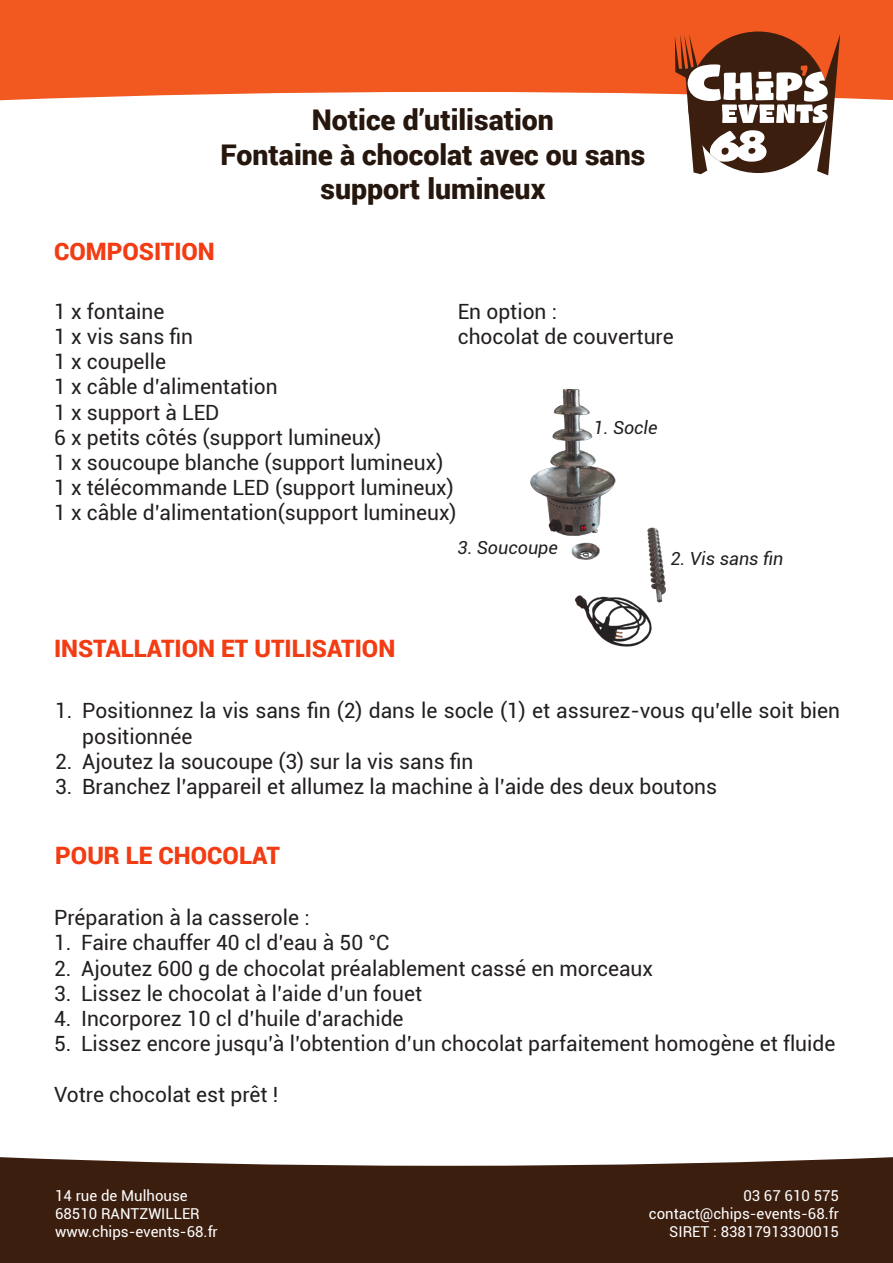
<style>
.page{position:relative;width:893px;height:1263px;background:#fff}
.page>*{position:absolute;margin:0;border:0;box-sizing:border-box;transform-origin:0 0}
.t1{font:900 28.5px/34.2px "Roboto";color:#26170e;text-align:center}
.t2{font:900 24px "Roboto";color:#f23c13}
.t3{font:21px/25.2px "Roboto";color:#231f20}
.t4{font:italic 18px "Roboto";color:#231f20}
.t5{font:15px "Roboto";color:#fff}
</style>
<div class="page">
<div style="left:0;top:0;width:893px;height:100px;background:#f15921"></div>
<div style="left:0;top:1157px;width:893px;height:106px;background:#3c1e0f"></div>
<svg style="left:675px;top:34px;width:165px;height:141px"></svg>
<img style="left:530px;top:389px;width:136px;height:258px">
<p class="t1" style="left:312px;top:102px;width:244px">Notice d’utilisation</p>
<p class="t1" style="left:220px;top:136px;width:426px">Fontaine à chocolat avec ou sans support lumineux</p>
<p class="t2" style="left:54px;top:235px;width:162px">COMPOSITION</p>
<p class="t3" style="left:54px;top:298px;width:112px">1 x fontaine</p>
<p class="t3" style="left:54px;top:323px;width:141px">1 x vis sans fin</p>
<p class="t3" style="left:54px;top:348px;width:114px">1 x coupelle</p>
<p class="t3" style="left:54px;top:373px;width:225px">1 x câble d’alimentation</p>
<p class="t3" style="left:54px;top:399px;width:167px">1 x support à LED</p>
<p class="t3" style="left:54px;top:424px;width:329px">6 x petits côtés (support lumineux)</p>
<p class="t3" style="left:54px;top:449px;width:391px">1 x soucoupe blanche (support lumineux)</p>
<p class="t3" style="left:54px;top:474px;width:401px">1 x télécommande LED (support lumineux)</p>
<p class="t3" style="left:54px;top:499px;width:404px">1 x câble d’alimentation(support lumineux)</p>
<p class="t3" style="left:458px;top:298px;width:101px">En option :</p>
<p class="t3" style="left:458px;top:323px;width:218px">chocolat de couverture</p>
<p class="t4" style="left:594px;top:415px;width:65px">1. Socle</p>
<p class="t2" style="left:54px;top:631px;width:343px">INSTALLATION ET UTILISATION</p>
<p class="t4" style="left:458px;top:535px;width:102px">3. Soucoupe</p>
<p class="t4" style="left:670px;top:546px;width:114px">2. Vis sans fin</p>
<p class="t3" style="left:82px;top:698px;width:759px;text-indent:-27px">1. Positionnez la vis sans fin (2) dans le socle (1) et assurez-vous qu’elle soit bien positionnée</p>
<p class="t3" style="left:55px;top:748px;width:420px">2. Ajoutez la soucoupe (3) sur la vis sans fin</p>
<p class="t3" style="left:55px;top:773px;width:663px">3. Branchez l’appareil et allumez la machine à l’aide des deux boutons</p>
<p class="t2" style="left:55px;top:839px;width:226px">POUR LE CHOCOLAT</p>
<p class="t3" style="left:54px;top:904px;width:257px">Préparation à la casserole :</p>
<p class="t3" style="left:54px;top:929px;width:337px">1. Faire chauffer 40 cl d’eau à 50 °C</p>
<p class="t3" style="left:54px;top:955px;width:600px">2. Ajoutez 600 g de chocolat préalablement cassé en morceaux</p>
<p class="t3" style="left:54px;top:980px;width:369px">3. Lissez le chocolat à l’aide d’un fouet</p>
<p class="t3" style="left:54px;top:1005px;width:351px">4. Incorporez 10 cl d’huile d’arachide</p>
<p class="t3" style="left:54px;top:1030px;width:783px">5. Lissez encore jusqu’à l’obtention d’un chocolat parfaitement homogène et fluide</p>
<p class="t3" style="left:54px;top:1081px;width:226px">Votre chocolat est prêt !</p>
<p class="t5" style="left:55px;top:1185px;width:134px">14 rue de Mulhouse</p>
<p class="t5" style="left:55px;top:1203px;width:146px">68510 RANTZWILLER</p>
<p class="t5" style="left:55px;top:1221px;width:164px">www.chips-events-68.fr</p>
<p class="t5" style="left:743px;top:1185px;width:97px">03 67 610 575</p>
<p class="t5" style="left:649px;top:1203px;width:192px">contact@chips-events-68.fr</p>
<p class="t5" style="left:669px;top:1221px;width:171px">SIRET : 83817913300015</p>
</div>
